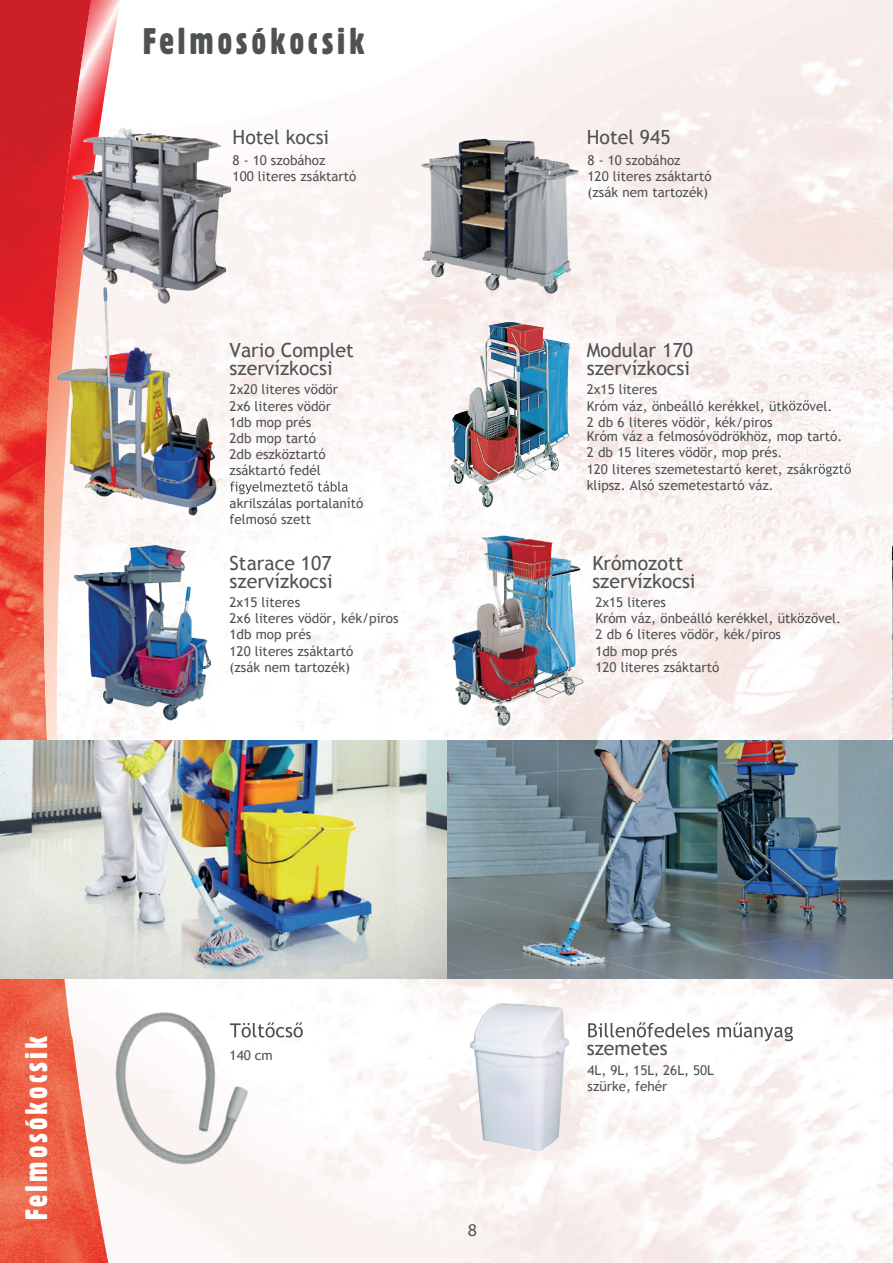
<style>
.page{position:relative;width:893px;height:1263px;background:#fff}
.page>*{position:absolute;margin:0;border:0;box-sizing:border-box;transform-origin:0 0}
.t1{font:36px "Gothic 821 Cn HU Condensed";letter-spacing:.1em;color:#4f5252}
.t2{font:30px "Gothic 821 Cn HU Condensed";letter-spacing:.1em;color:#fff}
.t3{font:19.5px/18px "Trebuchet MS";color:#4f5252}
.t4{font:18px "Myriad Pro";color:#4f5252}
.t5{font:13.5px/16.2px "Trebuchet MS";color:#4f5252}
</style>
<div class="page">
<img style="left:108px;top:0;width:785px;height:1263px">
<img style="left:0;top:0;width:108px;height:1263px">
<svg style="left:43px;top:0;width:77px;height:1038px"></svg>
<img style="left:892px;top:547px;width:1px;height:212px">
<img style="left:446px;top:740px;width:447px;height:238px">
<img style="left:0;top:740px;width:446px;height:238px">
<svg style="left:230px;top:481px;width:118px;height:13px"></svg>
<svg style="left:272px;top:1022px;width:31px;height:15px"></svg>
<img style="left:450px;top:322px;width:120px;height:186px">
<svg style="left:789px;top:400px;width:20px;height:11px"></svg>
<svg style="left:798px;top:613px;width:20px;height:10px"></svg>
<svg style="left:814px;top:463px;width:37px;height:14px"></svg>
<svg style="left:588px;top:1022px;width:205px;height:19px"></svg>
<img style="left:451px;top:533px;width:134px;height:195px">
<img style="left:72px;top:544px;width:139px;height:176px">
<img style="left:72px;top:128px;width:159px;height:175px">
<img style="left:56px;top:285px;width:162px;height:232px">
<img style="left:419px;top:136px;width:162px;height:160px">
<img style="left:469px;top:1001px;width:102px;height:152px">
<img style="left:70px;top:986px;width:202px;height:207px">
<h1 class="t1" style="left:143px;top:19px;width:223px">Felmosókocsik</h1>
<h3 class="t3" style="left:233px;top:129px;width:98px">Hotel kocsi</h3>
<h3 class="t3" style="left:587px;top:129px;width:85px">Hotel 945</h3>
<p class="t5" style="left:233px;top:152px;width:125px">8 - 10 szobához<br>100 literes zsáktartó</p>
<p class="t5" style="left:588px;top:152px;width:126px">8 - 10 szobához<br>120 literes zsáktartó (zsák nem tartozék)</p>
<h3 class="t3" style="left:230px;top:341px;width:126px">Vario Complet szervízkocsi</h3>
<h3 class="t3" style="left:587px;top:341px;width:108px">Modular 170 szervízkocsi</h3>
<p class="t5" style="left:230px;top:382px;width:110px">2x20 literes vödör<br>2x6 literes vödör<br>1db mop prés<br>2db mop tartó<br>2db eszköztartó zsáktartó fedél</p>
<p class="t5" style="left:230px;top:495px;width:135px">akrilszálas portalanító felmosó szett</p>
<p class="t5" style="left:587px;top:382px;width:203px">2x15 literes<br>Króm váz, önbeálló kerékkel, ütk</p>
<p class="t5" style="left:809px;top:398px;width:24px">vel.</p>
<p class="t5" style="left:587px;top:414px;width:187px">2 db 6 literes vödör, kék/piros</p>
<p class="t5" style="left:587px;top:428px;width:257px">Króm váz a felmosóvödrökhöz, mop tartó.<br>2 db 15 literes vödör, mop prés.<br>120 literes szemetestartó keret, zsák klipsz. Alsó szemetestartó váz.</p>
<h3 class="t3" style="left:230px;top:554px;width:105px">Starace 107 szervízkocsi</h3>
<h3 class="t3" style="left:592px;top:554px;width:105px">Krómozott szervízkocsi</h3>
<p class="t5" style="left:230px;top:594px;width:171px">2x15 literes<br>2x6 literes vödör, kék/piros<br>1db mop prés<br>120 literes zsáktartó<br>(zsák nem tartozék)</p>
<p class="t5" style="left:595px;top:594px;width:203px">2x15 literes<br>Króm váz, önbeálló kerékkel, ütk</p>
<p class="t5" style="left:595px;top:627px;width:187px">2 db 6 literes vödör, kék/piros<br>1db mop prés<br>120 literes zsáktartó</p>
<p class="t5" style="left:818px;top:610px;width:24px">vel.</p>
<h2 class="t2" style="left:18px;top:1220px;width:186px;rotate:-90deg">Felmosókocsik</h2>
<p class="t5" style="left:230px;top:1047px;width:45px">140 cm</p>
<h3 class="t4" style="left:468px;top:1218px;width:11px">8</h3>
<h3 class="t3" style="left:587px;top:1040px;width:82px">szemetes</h3>
<p class="t5" style="left:588px;top:1062px;width:128px">4L, 9L, 15L, 26L, 50L szürke, fehér</p>
</div>
